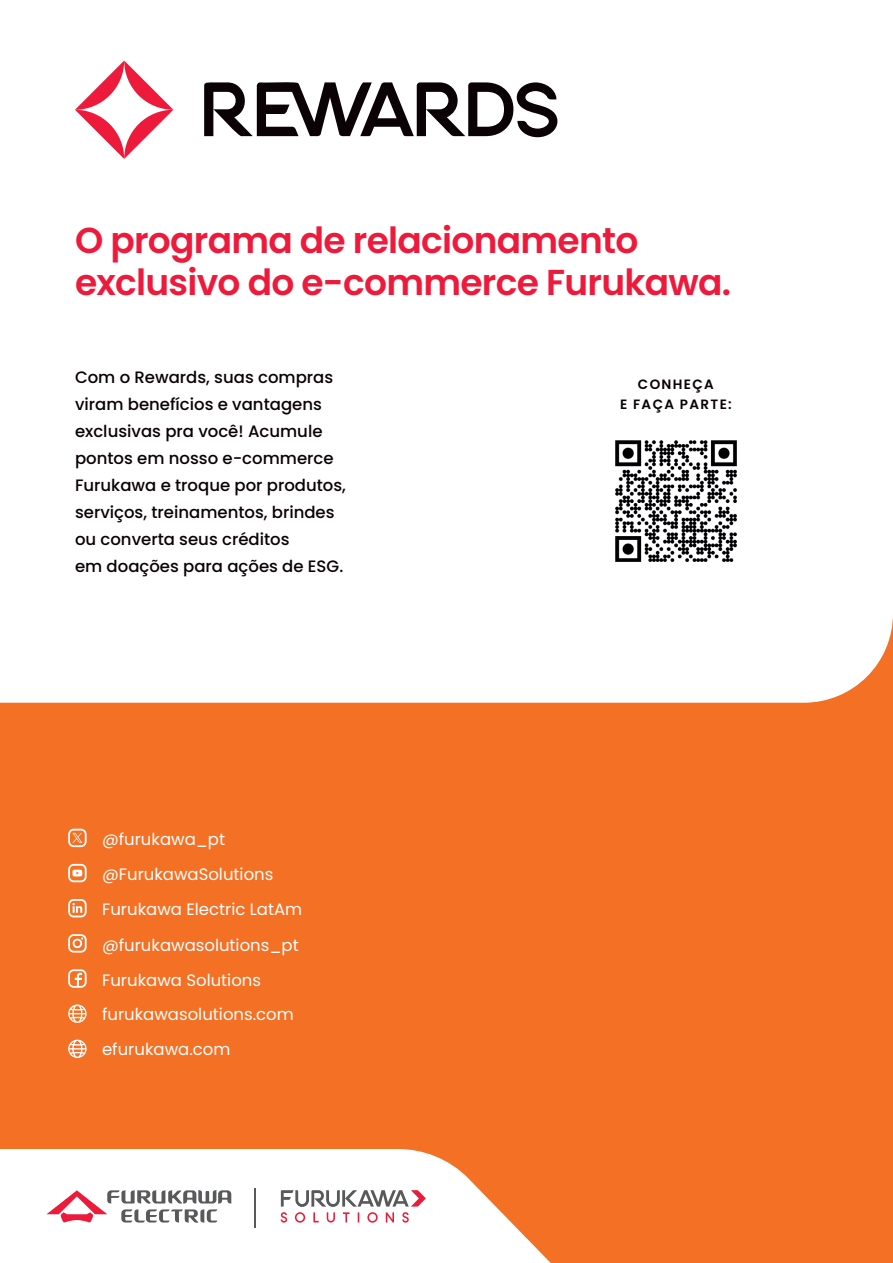
<style>
.page{position:relative;width:893px;height:1263px;background:#f37024}
.page>*{position:absolute;margin:0;border:0;box-sizing:border-box;transform-origin:0 0}
.t1{font:600 36px/42px "Poppins";letter-spacing:-.02em;color:#ed1a3b}
.t2{font:500 16.5px/27px "Poppins";color:#0a0204}
.t3{font:16.5px/35.1px "Poppins";color:#fff}
.t4{font:600 13.5px/19.5px "Poppins";letter-spacing:.1em;color:#0a0204;text-align:center}
</style>
<div class="page">
<div style="left:0;top:0;width:893px;height:703px;background:#fff"></div>
<img style="left:615px;top:440px;width:122px;height:122px">
<svg style="left:68px;top:1004px;width:19px;height:19px"></svg>
<svg style="left:68px;top:1040px;width:19px;height:18px"></svg>
<svg style="left:68px;top:934px;width:19px;height:18px"></svg>
<svg style="left:68px;top:969px;width:19px;height:19px"></svg>
<svg style="left:68px;top:899px;width:19px;height:18px"></svg>
<svg style="left:68px;top:864px;width:19px;height:18px"></svg>
<svg style="left:68px;top:829px;width:19px;height:18px"></svg>
<svg style="left:204px;top:80px;width:353px;height:58px;background:#8e8a8b"></svg>
<svg style="left:75px;top:61px;width:98px;height:98px;background:#f9bdc6"></svg>
<svg style="left:0;top:1149px;width:551px;height:114px;background:#fdece2"></svg>
<svg style="left:281px;top:1190px;width:145px;height:33px;background:#dccace"></svg>
<svg style="left:46px;top:1190px;width:185px;height:33px;background:#d4bfc3"></svg>
<hr style="left:255px;top:1188px;width:1px;height:39px;background:#58595b">
<h1 class="t1" style="left:75px;top:219px;width:658px">O programa de relacionamento exclusivo do e-commerce Furukawa.</h1>
<p class="t2" style="left:75px;top:363px;width:272px">Com o Rewards, suas compras viram benefícios e vantagens exclusivas pra você! Acumule pontos em nosso e-commerce<br>Furukawa e troque por produtos, serviços, treinamentos, brindes ou converta seus créditos<br>em doações para ações de ESG.</p>
<p class="t4" style="left:620px;top:375px;width:113px">CONHEÇA<br>E FAÇA PARTE:</p>
<p class="t3" style="left:102px;top:821px;width:125px">@furukawa_pt</p>
<p class="t3" style="left:102px;top:857px;width:173px">@FurukawaSolutions</p>
<p class="t3" style="left:102px;top:892px;width:202px">Furukawa Electric LatAm</p>
<p class="t3" style="left:102px;top:927px;width:198px;line-height:35.7px">@furukawasolutions_pt<br>Furukawa Solutions</p>
<p class="t3" style="left:102px;top:997px;width:193px">furukawasolutions.com efurukawa.com</p>
</div>
